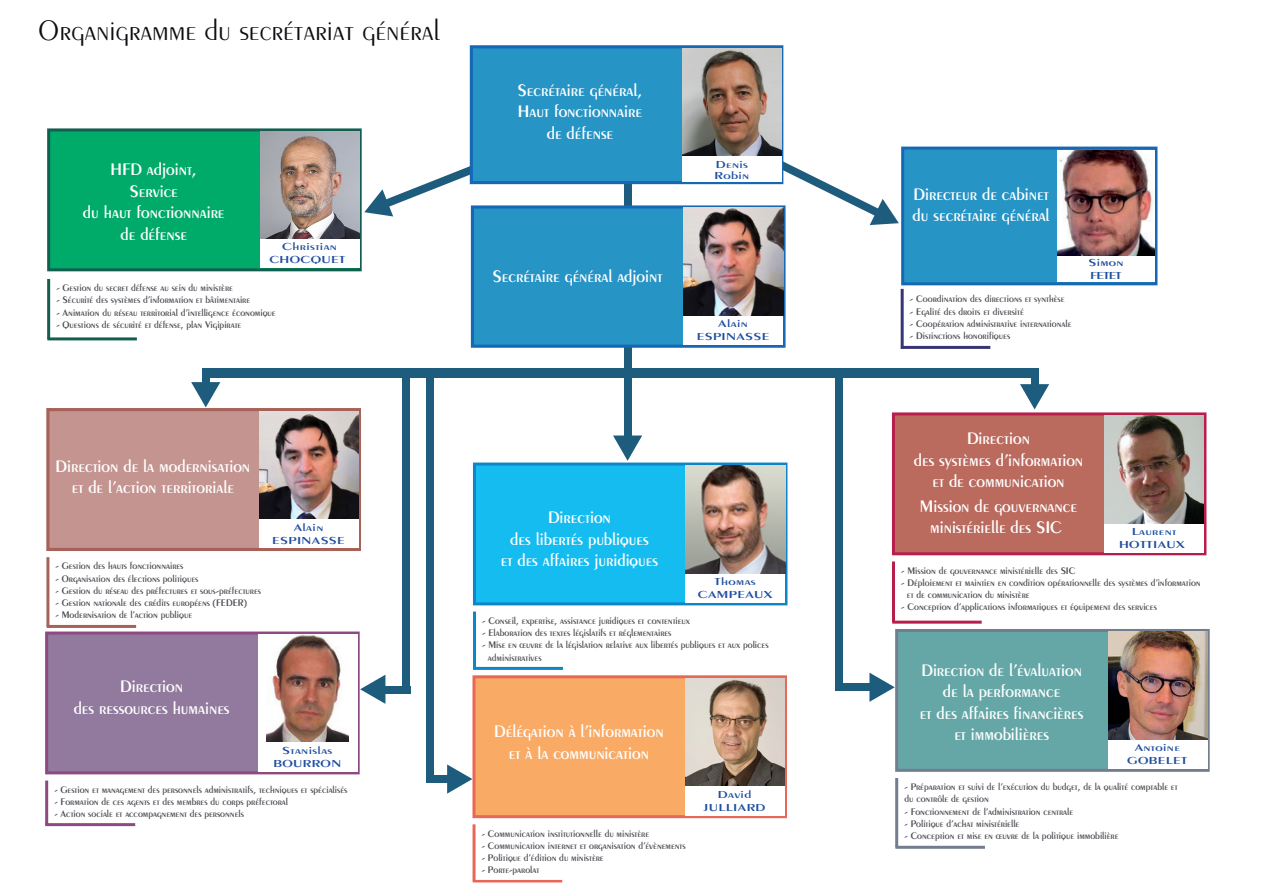
<style>
.page{position:relative;width:1263px;height:893px;background:#fff}
.page>*{position:absolute;margin:0;border:0;box-sizing:border-box;transform-origin:0 0}
.t1{font:300 30px "Peignot";color:#0f0c12}
.t2{font:600 17.85px/21.5px "Peignot";color:#fff;text-align:center}
.t3{font:600 10.8px/13px "Peignot";letter-spacing:.025em;color:#1f4ea0;text-align:center;scale:1.4 1}
.t4{font:600 10.8px/13px "Peignot";letter-spacing:-.015em;color:#1f4ea0;scale:1.4 1}
.t5{font:600 10.2px/12.3px "Peignot";color:#484a4f}
</style>
<div class="page">
<div style="left:1031px;top:376px;width:7px;height:21px;background:#1e5c7d"></div>
<svg style="left:1020px;top:384px;width:29px;height:25px"></svg>
<div style="left:624px;top:163px;width:7px;height:287px;background:#1e5c7d"></div>
<div style="left:202px;top:368px;width:836px;height:9px;background:#1e5c7d"></div>
<div style="left:202px;top:373px;width:8px;height:22px;background:#1e5c7d"></div>
<div style="left:426px;top:377px;width:8px;height:405px;background:#1e5c7d"></div>
<div style="left:402px;top:377px;width:8px;height:316px;background:#1e5c7d"></div>
<svg style="left:360px;top:675px;width:25px;height:29px"></svg>
<div style="left:835px;top:374px;width:8px;height:317px;background:#1e5c7d"></div>
<div style="left:835px;top:683px;width:40px;height:8px;background:#1e5c7d"></div>
<div style="left:426px;top:775px;width:30px;height:8px;background:#1e5c7d"></div>
<div style="left:381px;top:686px;width:29px;height:8px;background:#1e5c7d"></div>
<svg style="left:869px;top:673px;width:26px;height:29px"></svg>
<svg style="left:447px;top:764px;width:25px;height:30px"></svg>
<svg style="left:364px;top:133px;width:192px;height:83px"></svg>
<svg style="left:714px;top:129px;width:185px;height:96px"></svg>
<div style="left:470px;top:45px;width:313px;height:139px;background:#2694c5;border:3px solid #1768b4"></div>
<div style="left:682px;top:156px;width:99px;height:25px;background:#fff"></div>
<img style="left:682px;top:48px;width:99px;height:108px">
<div style="left:46px;top:408px;width:315px;height:143px;background:#c49490;border:3px solid #a66259"></div>
<div style="left:259px;top:519px;width:99px;height:29px;background:#fff"></div>
<img style="left:259px;top:411px;width:99px;height:108px">
<hr style="left:46px;top:557px;width:3px;height:69px;background:#a66259">
<hr style="left:47px;top:625px;width:89px;height:3px;background:#a66259">
<div style="left:471px;top:205px;width:314px;height:143px;background:#2694c5;border:3px solid #1768b4"></div>
<div style="left:684px;top:315px;width:99px;height:30px;background:#fff"></div>
<img style="left:684px;top:208px;width:99px;height:107px">
<div style="left:47px;top:128px;width:315px;height:143px;background:#00ab69;border:3px solid #125f50"></div>
<div style="left:260px;top:131px;width:99px;height:137px;background:#fff"></div>
<hr style="left:47px;top:279px;width:3px;height:60px;background:#125f50">
<hr style="left:47px;top:337px;width:90px;height:3px;background:#125f50">
<div style="left:45px;top:631px;width:315px;height:143px;background:#917a9d;border:3px solid #8e4882"></div>
<div style="left:258px;top:742px;width:99px;height:29px;background:#fff"></div>
<div style="left:258px;top:635px;width:99px;height:107px;background:#fff"></div>
<img style="left:266px;top:635px;width:82px;height:107px">
<hr style="left:45px;top:780px;width:3px;height:45px;background:#8e4882">
<hr style="left:45px;top:823px;width:90px;height:3px;background:#8d4983">
<div style="left:473px;top:463px;width:314px;height:142px;background:#14bcef;border:3px solid #0e85c8"></div>
<div style="left:686px;top:573px;width:99px;height:29px;background:#fff"></div>
<img style="left:686px;top:466px;width:99px;height:107px">
<hr style="left:473px;top:612px;width:3px;height:56px;background:#0e85c8">
<hr style="left:473px;top:667px;width:90px;height:3px;background:#0e85c8">
<div style="left:895px;top:629px;width:315px;height:143px;background:#65a7a7;border:3px solid #727d8d"></div>
<div style="left:1108px;top:739px;width:99px;height:30px;background:#fff"></div>
<img style="left:1108px;top:632px;width:99px;height:107px">
<hr style="left:895px;top:778px;width:3px;height:69px;background:#727d8d">
<hr style="left:895px;top:846px;width:90px;height:3px;background:#727d8d">
<div style="left:892px;top:412px;width:314px;height:143px;background:#bb6a5e;border:3px solid #b71e4c"></div>
<hr style="left:892px;top:561px;width:3px;height:61px;background:#b71e4c">
<hr style="left:892px;top:621px;width:90px;height:3px;background:#b71e4c">
<div style="left:472px;top:675px;width:315px;height:143px;background:#f9ab66;border:3px solid #e76857"></div>
<div style="left:685px;top:786px;width:99px;height:29px;background:#fff"></div>
<img style="left:685px;top:678px;width:99px;height:108px">
<hr style="left:472px;top:824px;width:3px;height:57px;background:#e76857">
<hr style="left:473px;top:880px;width:89px;height:2px;background:#e76857">
<div style="left:901px;top:147px;width:256px;height:138px;background:#2694c5;border:3px solid #1768b4"></div>
<svg style="left:613px;top:435px;width:29px;height:26px"></svg>
<svg style="left:191px;top:382px;width:29px;height:25px"></svg>
<hr style="left:901px;top:289px;width:3px;height:60px;background:#383575">
<hr style="left:901px;top:346px;width:89px;height:3px;background:#383575">
<img style="left:1057px;top:150px;width:97px;height:106px">
<div style="left:1105px;top:523px;width:99px;height:29px;background:#fff"></div>
<div style="left:1057px;top:256px;width:97px;height:26px;background:#fff"></div>
<img style="left:1105px;top:415px;width:99px;height:108px">
<img style="left:260px;top:131px;width:99px;height:108px">
<h1 class="t1" style="left:38px;top:13px;width:403px">Organigramme du secrétariat général</h1>
<h2 class="t2" style="left:83px;top:159px;width:143px">HFD adjoint,<br>Service<br>du haut fonctionnaire de défense</h2>
<p class="t3" style="left:269px;top:240px;width:56px">Christian<br>CHOCQUET</p>
<p class="t5" style="left:56px;top:282px;width:178px">- Gestion du secret défense au sein du ministère</p>
<p class="t5" style="left:56px;top:294px;width:195px">- Sécurité des systèmes d’information et bâtimentaire</p>
<p class="t5" style="left:56px;top:306px;width:221px">- Animation du réseau territorial d’intelligence économique</p>
<p class="t5" style="left:56px;top:318px;width:186px">- Questions de sécurité et défense, plan Vigipirate</p>
<h2 class="t2" style="left:518px;top:79px;width:126px">Secrétaire général,<br>Haut fonctionnaire de défense</h2>
<p class="t3" style="left:715px;top:159px;width:26px;line-height:10.5px;text-align:left">Denis<br>Robin</p>
<h2 class="t2" style="left:493px;top:265px;width:171px">Secrétaire général adjoint</h2>
<p class="t3" style="left:697px;top:317px;width:53px">Alain<br>ESPINASSE</p>
<h2 class="t2" style="left:56px;top:455px;width:196px">Direction de la modernisation et de l’action territoriale</h2>
<p class="t5" style="left:56px;top:560px;width:129px">- Gestion des hauts fonctionnaires</p>
<p class="t5" style="left:56px;top:572px;width:144px">- Organisation des élections politiques</p>
<p class="t5" style="left:56px;top:584px;width:207px">- Gestion du réseau des préfectures et sous-préfectures</p>
<p class="t5" style="left:56px;top:596px;width:193px">- Gestion nationale des crédits européens (FEDER)</p>
<p class="t5" style="left:56px;top:609px;width:138px">- Modernisation de l’action publique</p>
<p class="t3" style="left:272px;top:520px;width:53px">Alain<br>ESPINASSE</p>
<h2 class="t2" style="left:74px;top:676px;width:157px">Direction<br>des ressources humaines</h2>
<p class="t3" style="left:273px;top:744px;width:50px">Stanislas<br>BOURRON</p>
<p class="t5" style="left:54px;top:783px;width:294px">- Gestion et management des personnels administratifs, techniques et spécialisés</p>
<p class="t5" style="left:54px;top:795px;width:235px">- Formation de ces agents et des membres du corps préfectoral</p>
<p class="t5" style="left:54px;top:808px;width:191px">- Action sociale et accompagnement des personnels</p>
<h2 class="t2" style="left:501px;top:507px;width:159px">Direction<br>des libertés publiques<br>et des affaires juridiques</h2>
<p class="t3" style="left:698px;top:575px;width:55px">Thomas<br>CAMPEAUX</p>
<p class="t5" style="left:482px;top:614px;width:209px">- Conseil, expertise, assistance juridiques et contentieux</p>
<p class="t5" style="left:482px;top:626px;width:191px">- Elaboration des textes législatifs et réglementaires</p>
<p class="t5" style="left:488px;top:639px;width:282px;text-indent:-6px">- Mise en œuvre de la législation relative aux libertés publiques et aux polices administratives</p>
<h2 class="t2" style="left:494px;top:721px;width:171px">Délégation à l’information et à la communication</h2>
<p class="t5" style="left:482px;top:827px;width:169px">- Communication institutionnelle du ministère</p>
<p class="t5" style="left:482px;top:839px;width:205px">- Communication internet et organisation d’évènements</p>
<p class="t5" style="left:482px;top:851px;width:123px">- Politique d’édition du ministère</p>
<p class="t5" style="left:482px;top:864px;width:59px">- Porte-parolat</p>
<p class="t3" style="left:704px;top:788px;width:45px">David<br>JULLIARD</p>
<h2 class="t2" style="left:912px;top:183px;width:139px;text-align:left">Directeur de cabinet du secrétaire général</h2>
<p class="t5" style="left:910px;top:293px;width:156px">- Coordination des directions et synthèse</p>
<p class="t5" style="left:910px;top:305px;width:115px">- Egalité des droits et diversité</p>
<p class="t5" style="left:910px;top:317px;width:163px">- Coopération administrative internationale</p>
<p class="t5" style="left:910px;top:330px;width:102px">- Distinctions honorifiques</p>
<p class="t4" style="left:1088px;top:255px;width:27px">Simon<br>FETET</p>
<h2 class="t2" style="left:914px;top:428px;width:171px">Direction<br>des systèmes d’information et de communication</h2>
<h2 class="t2" style="left:920px;top:495px;width:159px">Mission de gouvernance ministérielle des SIC</h2>
<p class="t5" style="left:901px;top:564px;width:176px">- Mission de gouvernance ministérielle des SIC</p>
<p class="t5" style="left:907px;top:576px;width:295px;text-indent:-6px">- Déploiement et maintien en condition opérationnelle des systèmes d’information et de communication du ministère</p>
<p class="t5" style="left:901px;top:601px;width:257px">- Conception d’applications informatiques et équipement des services</p>
<p class="t3" style="left:1119px;top:525px;width:48px">Laurent<br>HOTTIAUX</p>
<h2 class="t2" style="left:920px;top:659px;width:165px">Direction de l’évaluation de la performance<br>et des affaires financières et immobilières</h2>
<p class="t3" style="left:1127px;top:741px;width:44px">Antoine<br>GOBELET</p>
<p class="t5" style="left:904px;top:781px;width:275px">- Préparation et suivi de l’exécution du budget, de la qualité comptable et du contrôle de gestion</p>
<p class="t5" style="left:904px;top:805px;width:170px">- Fonctionnement de l’administration centrale</p>
<p class="t5" style="left:904px;top:817px;width:116px">- Politique d’achat ministérielle</p>
<p class="t5" style="left:904px;top:830px;width:216px">- Conception et mise en œuvre de la politique immobilière</p>
</div>
